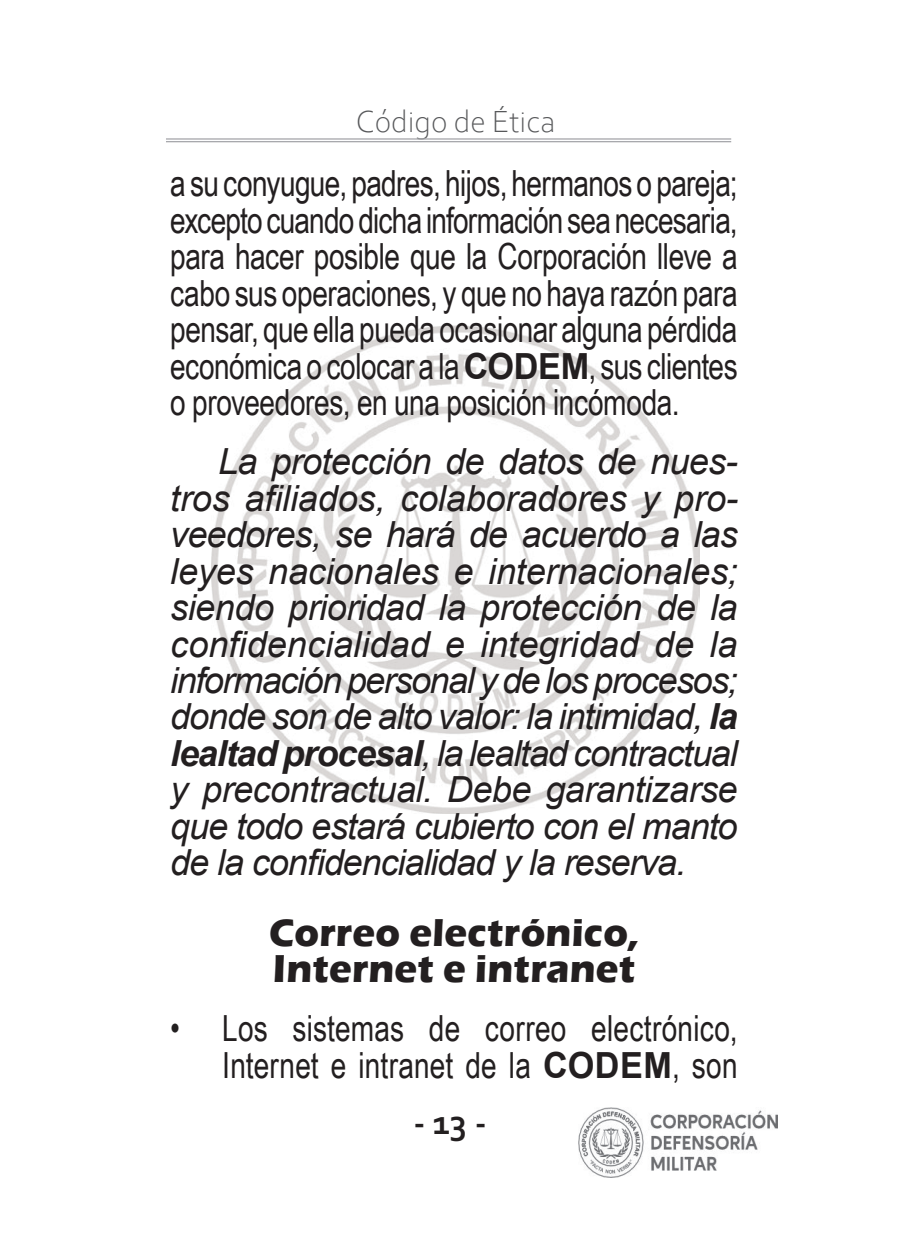
<style>
.page{position:relative;width:908px;height:1248px;background:#fff}
.page>*{position:absolute;margin:0;border:0;box-sizing:border-box;transform-origin:0 0}
.textoooo_yiyu{font:700 40px/36.4px "Eras ITC";letter-spacing:.01em;color:#231f20;scale:.95 1}
.textooo{font:italic 36px/36.4px "Arial";letter-spacing:-.03em;color:#231f20;text-align:justify}
.textooo-2{font:36px/36.4px "Arial Narrow";color:#231f20;text-align:justify;scale:.95 1}
.t1{font:700 36px "Corbel";color:#231f20}
.t2{font:300 32px "Corbel";color:#57585a}
.s1{font-family:"Arial";font-weight:700}
.s2{font-weight:700}
</style>
<div class="page">
<hr style="left:166px;top:141px;width:564px;height:1px;background:#a8a9ad">
<hr style="left:166px;top:138px;width:564px;height:2px;background:#a8a9ad">
<img style="left:578px;top:1107px;width:199px;height:70px">
<img style="left:212px;top:325px;width:487px;height:488px">
<p class="t2" style="left:355px;top:101px;width:201px">Código de Ética</p>
<p class="textooo-2" style="left:170px;top:164px;width:598px">a su conyugue, padres, hijos, hermanos o pareja; excepto cuando dicha información sea necesaria, para hacer posible que la Corporación lleve a cabo sus operaciones, y que no haya razón para pensar, que ella pueda ocasionar alguna pérdida económica o colocar a la <span class="s1">CODEM</span>, sus clientes o proveedores, en una posición incómoda.</p>
<p class="textooo" style="left:170px;top:444px;width:569px;text-indent:48px">La protección de datos de nues&shy;tros afiliados, colaboradores y pro&shy;veedores, se hará de acuerdo a las leyes nacionales e internacionales; siendo prioridad la protección de la confidencialidad e integridad de la información personal y de los procesos; donde son de alto valor: la intimidad, <span class="s2">la lealtad procesal</span>, la lealtad contractual y precontractual. Debe garantizarse que todo estará cubierto con el manto de la confidencialidad y la reserva.</p>
<p class="textoooo_yiyu" style="left:269px;top:914px;width:390px">Correo electrónico,<br>Internet e intranet</p>
<p class="textooo-2" style="left:170px;top:1009px;width:598px;text-align:right">• Los sistemas de correo electrónico,<br>Internet e intranet de la <span class="s1">CODEM</span>, son</p>
<p class="t1" style="left:413px;top:1099px;width:75px">- 13 -</p>
</div>
